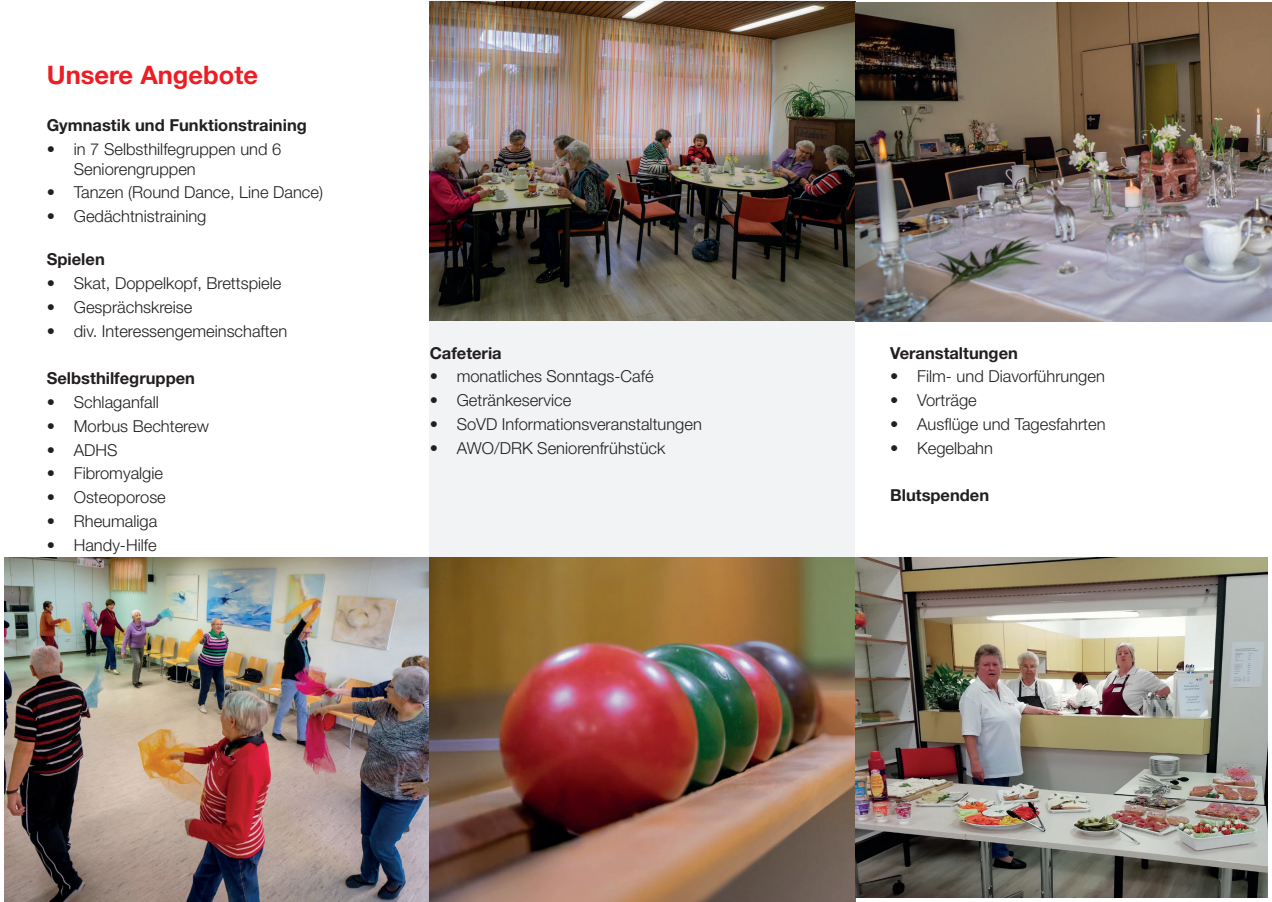
<style>
.page{position:relative;width:1272px;height:902px;background:#fff}
.page>*{position:absolute;margin:0;border:0;box-sizing:border-box;transform-origin:0 0}
.t1{font:700 25.5px "Helvetica Neue LT";color:#ee1d23}
.t2{font:300 16.5px/19.5px "Helvetica Neue LT";color:#231f20}
.t3{font:700 16.5px "Helvetica Neue LT";color:#231f20}
</style>
<div class="page">
<div style="left:429px;top:0;width:426px;height:901px;background:#f2f3f4"></div>
<img style="left:4px;top:557px;width:851px;height:344px">
<img style="left:429px;top:1px;width:842px;height:320px">
<img style="left:855px;top:557px;width:412px;height:340px">
<h1 class="t1" style="left:47px;top:59px;width:213px">Unsere Angebote</h1>
<p class="t3" style="left:47px;top:115px;width:261px">Gymnastik und Funktionstraining</p>
<p class="t2" style="left:74px;top:139px;width:209px;text-indent:-27px">• in 7 Selbsthilfegruppen und 6<br>Seniorengruppen</p>
<p class="t2" style="left:47px;top:182px;width:278px">• Tanzen (Round Dance, Line Dance)</p>
<p class="t2" style="left:47px;top:206px;width:161px">• Gedächtnistraining</p>
<p class="t3" style="left:47px;top:249px;width:60px">Spielen</p>
<p class="t2" style="left:47px;top:273px;width:236px">• Skat, Doppelkopf, Brettspiele</p>
<p class="t2" style="left:47px;top:297px;width:147px">• Gesprächskreise</p>
<p class="t2" style="left:47px;top:321px;width:242px">• div. Interessengemeinschaften</p>
<p class="t3" style="left:47px;top:368px;width:150px">Selbsthilfegruppen</p>
<p class="t2" style="left:47px;top:392px;width:113px">• Schlaganfall</p>
<p class="t2" style="left:47px;top:416px;width:164px">• Morbus Bechterew</p>
<p class="t2" style="left:47px;top:439px;width:72px">• ADHS</p>
<p class="t2" style="left:47px;top:463px;width:118px">• Fibromyalgie</p>
<p class="t2" style="left:47px;top:487px;width:120px">• Osteoporose</p>
<p class="t2" style="left:47px;top:511px;width:112px">• Rheumaliga</p>
<p class="t2" style="left:47px;top:534px;width:111px">• Handy-Hilfe</p>
<p class="t3" style="left:429px;top:342px;width:74px">Cafeteria</p>
<p class="t2" style="left:429px;top:366px;width:225px">• monatliches Sonntags-Café</p>
<p class="t2" style="left:429px;top:390px;width:143px">• Getränkeservice</p>
<p class="t2" style="left:429px;top:414px;width:274px">• SoVD Informationsveranstaltungen</p>
<p class="t2" style="left:429px;top:438px;width:237px">• AWO/DRK Seniorenfrühstück</p>
<p class="t3" style="left:890px;top:342px;width:129px">Veranstaltungen</p>
<p class="t2" style="left:890px;top:366px;width:216px">• Film- und Diavorführungen</p>
<p class="t2" style="left:890px;top:390px;width:88px">• Vorträge</p>
<p class="t2" style="left:890px;top:414px;width:217px">• Ausflüge und Tagesfahrten</p>
<p class="t2" style="left:890px;top:438px;width:104px">• Kegelbahn</p>
<p class="t3" style="left:890px;top:485px;width:100px">Blutspenden</p>
</div>
